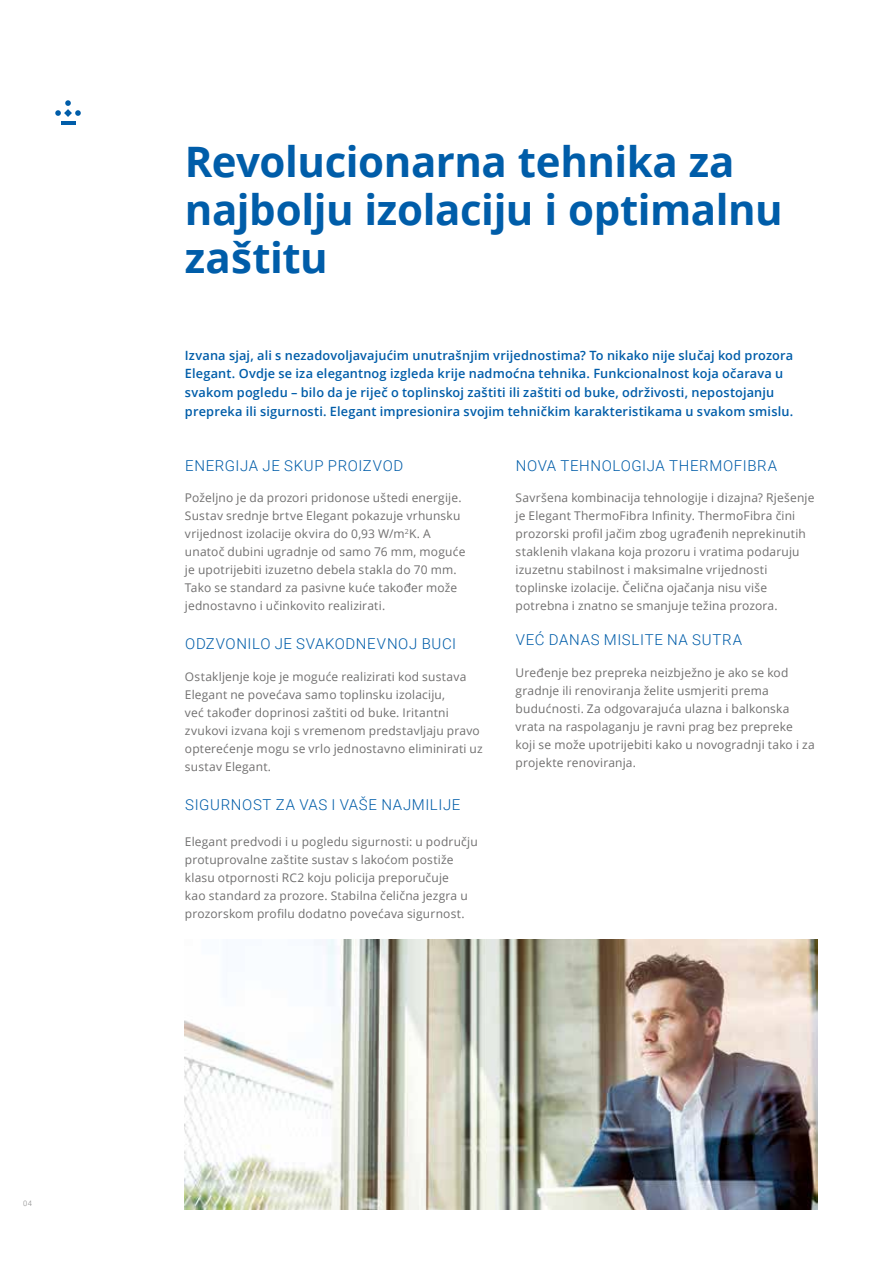
<style>
.page{position:relative;width:893px;height:1263px;background:#fff}
.page>*{position:absolute;margin:0;border:0;box-sizing:border-box;transform-origin:0 0}
.t1{font:700 42px/48px "Open Sans";letter-spacing:-.01em;color:#005da9}
.t2{font:300 15px "Roboto";letter-spacing:.045em;color:#005da9}
.t3{font:600 12.75px/18.8px "Open Sans";letter-spacing:.01em;color:#005da9}
.t4{font:12px/18px "Open Sans";letter-spacing:.015em;color:#706f6f}
.t5{font:300 7.5px "Roboto";color:#878787}
</style>
<div class="page">
<hr style="left:61px;top:121px;width:14px;height:3px;background:#005da9">
<svg style="left:55px;top:100px;width:26px;height:17px"></svg>
<img style="left:185px;top:939px;width:632px;height:270px">
<p class="t5" style="left:23px;top:1198px;width:10px">04</p>
<h1 class="t1" style="left:185px;top:136px;width:599px">Revolucionarna tehnika za najbolju izolaciju i optimalnu zaštitu</h1>
<p class="t3" style="left:185px;top:345px;width:610px">Izvana sjaj, ali s nezadovoljavajućim unutrašnjim vrijednostima? To nikako nije slučaj kod prozora Elegant. Ovdje se iza elegantnog izgleda krije nadmoćna tehnika. Funkcionalnost koja očarava u svakom pogledu – bilo da je riječ o toplinskoj zaštiti ili zaštiti od buke, održivosti, nepostojanju prepreka ili sigurnosti. Elegant impresionira svojim tehničkim karakteristikama u svakom smislu.</p>
<p class="t2" style="left:185px;top:455px;width:220px">ENERGIJA JE SKUP PROIZVOD</p>
<p class="t4" style="left:185px;top:489px;width:282px">Poželjno je da prozori pridonose uštedi energije.<br>Sustav srednje brtve Elegant pokazuje vrhunsku vrijednost izolacije okvira do 0,93 W/m<sup>2</sup>K. A unatoč dubini ugradnje od samo 76 mm, moguće je upotrijebiti izuzetno debela stakla do 70 mm.<br>Tako se standard za pasivne kuće također može jednostavno i učinkovito realizirati.</p>
<p class="t2" style="left:185px;top:633px;width:273px">ODZVONILO JE SVAKODNEVNOJ BUCI</p>
<p class="t4" style="left:185px;top:667px;width:299px">Ostakljenje koje je moguće realizirati kod sustava Elegant ne povećava samo toplinsku izolaciju,<br>već također doprinosi zaštiti od buke. Iritantni zvukovi izvana koji s vremenom predstavljaju pravo opterećenje mogu se vrlo jednostavno eliminirati uz sustav Elegant.</p>
<p class="t2" style="left:185px;top:794px;width:277px">SIGURNOST ZA VAS I VAŠE NAJMILIJE</p>
<p class="t4" style="left:185px;top:832px;width:294px">Elegant predvodi i u pogledu sigurnosti: u području protuprovalne zaštite sustav s lakoćom postiže klasu otpornosti RC2 koju policija preporučuje<br>kao standard za prozore. Stabilna čelična jezgra u prozorskom profilu dodatno povećava sigurnost.</p>
<p class="t2" style="left:516px;top:455px;width:263px">NOVA TEHNOLOGIJA THERMOFIBRA</p>
<p class="t4" style="left:516px;top:489px;width:300px">Savršena kombinacija tehnologije i dizajna? Rješenje je Elegant ThermoFibra Infinity. ThermoFibra čini prozorski profil jačim zbog ugrađenih neprekinutih staklenih vlakana koja prozoru i vratima podaruju izuzetnu stabilnost i maksimalne vrijednosti toplinske izolacije. Čelična ojačanja nisu više potrebna i znatno se smanjuje težina prozora.</p>
<p class="t2" style="left:516px;top:629px;width:228px">VEĆ DANAS MISLITE NA SUTRA</p>
<p class="t4" style="left:516px;top:663px;width:301px">Uređenje bez prepreka neizbježno je ako se kod gradnje ili renoviranja želite usmjeriti prema budućnosti. Za odgovarajuća ulazna i balkonska vrata na raspolaganju je ravni prag bez prepreke koji se može upotrijebiti kako u novogradnji tako i za projekte renoviranja.</p>
</div>
